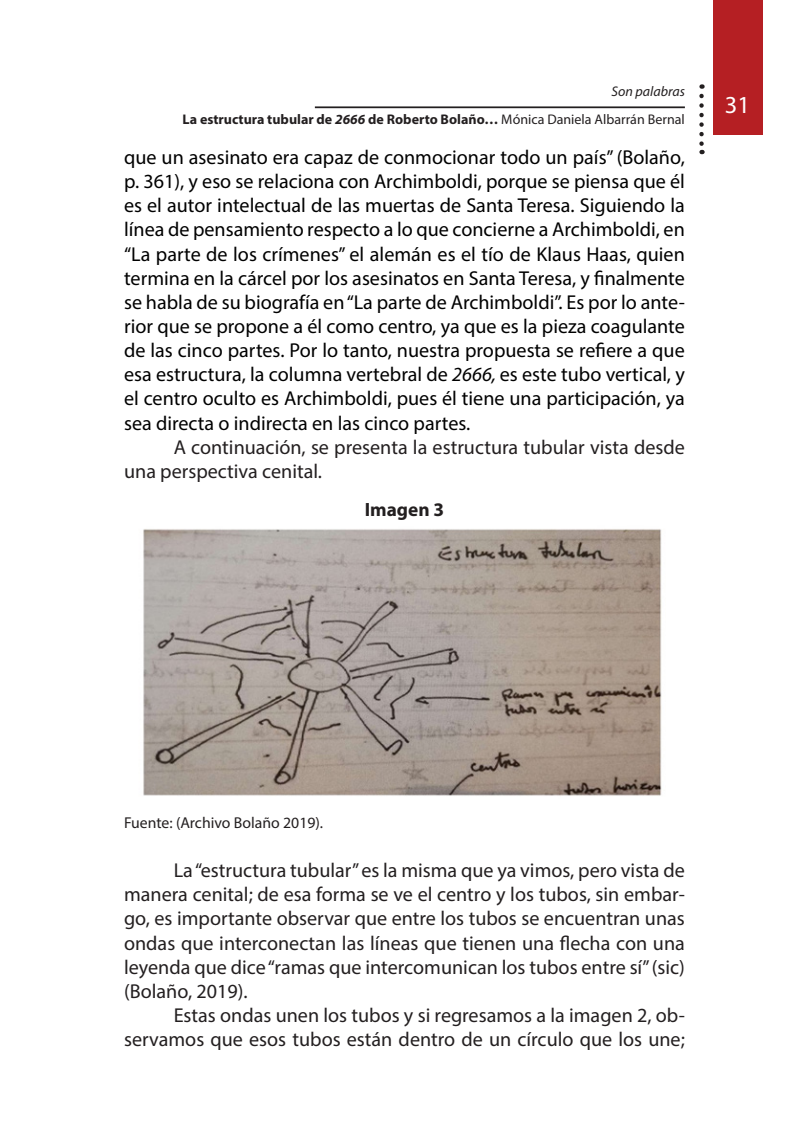
<style>
.page{position:relative;width:809px;height:1146px;background:#fff}
.page>*{position:absolute;margin:0;border:0;box-sizing:border-box;transform-origin:0 0}
.t1{font:24.5px "Myriad Pro";color:#fff}
.texto{font:20.12px/24.2px "Myriad Pro";color:#000;text-align:justify}
.texto-2{font:20.12px/24.2px "Myriad Pro";color:#231f20}
.centrado{font:700 19.25px "Myriad Pro";color:#231f20}
.pie{font:15.75px "Myriad Pro";color:#231f20}
.t2{font:700 14px/28px "Myriad Pro";color:#231f20;text-align:right}
.s1{font-weight:400;font-style:italic}
.s2{font-style:italic}
.s3{font-weight:400}
</style>
<div class="page">
<hr style="left:315px;top:106px;width:370px;height:2px;background:#231f20">
<div style="left:713px;top:0;width:50px;height:135px;background:#b51f23"></div>
<svg style="left:699px;top:96px;width:4px;height:58px"></svg>
<img style="left:143px;top:529px;width:519px;height:267px">
<p class="t2" style="left:182px;top:77px;width:504px"><span class="s1">Son palabras<br></span>La estructura tubular de <span class="s2">2666</span> de Roberto Bolaño… <span class="s3">Mónica Daniela Albarrán Bernal</span></p>
<p class="t1" style="left:725px;top:89px;width:27px">31</p>
<p class="texto" style="left:124px;top:145px;width:562px">que un asesinato era capaz de conmocionar todo un país” (Bolaño, p. 361), y eso se relaciona con Archimboldi, porque se piensa que él es el autor intelectual de las muertas de Santa Teresa. Siguiendo la línea de pensamiento respecto a lo que concierne a Archimboldi, en “La parte de los crímenes” el alemán es el tío de Klaus Haas, quien termina en la cárcel por los asesinatos en Santa Teresa, y finalmente se habla de su biografía en “La parte de Archimboldi”. Es por lo ante&shy;rior que se propone a él como centro, ya que es la pieza coagulante de las cinco partes. Por lo tanto, nuestra propuesta se refiere a que esa estructura, la columna vertebral de <span class="s2">2666,</span> es este tubo vertical, y el centro oculto es Archimboldi, pues él tiene una participación, ya sea directa o indirecta en las cinco partes.</p>
<p class="texto-2" style="left:124px;top:435px;width:562px;text-indent:50px">A continuación, se presenta la estructura tubular vista desde una perspectiva cenital.</p>
<p class="centrado" style="left:365px;top:497px;width:81px">Imagen 3</p>
<p class="pie" style="left:124px;top:813px;width:201px">Fuente: (Archivo Bolaño 2019).</p>
<p class="texto-2" style="left:124px;top:858px;width:562px;text-align:justify;text-indent:50px">La “estructura tubular” es la misma que ya vimos, pero vista de manera cenital; de esa forma se ve el centro y los tubos, sin embar&shy;go, es importante observar que entre los tubos se encuentran unas ondas que interconectan las líneas que tienen una flecha con una leyenda que dice “ramas que intercomunican los tubos entre sí” (sic) (Bolaño, 2019).</p>
<p class="texto-2" style="left:124px;top:1003px;width:562px;text-align:right">Estas ondas unen los tubos y si regresamos a la imagen 2, ob&shy;servamos que esos tubos están dentro de un círculo que los une;</p>
</div>
